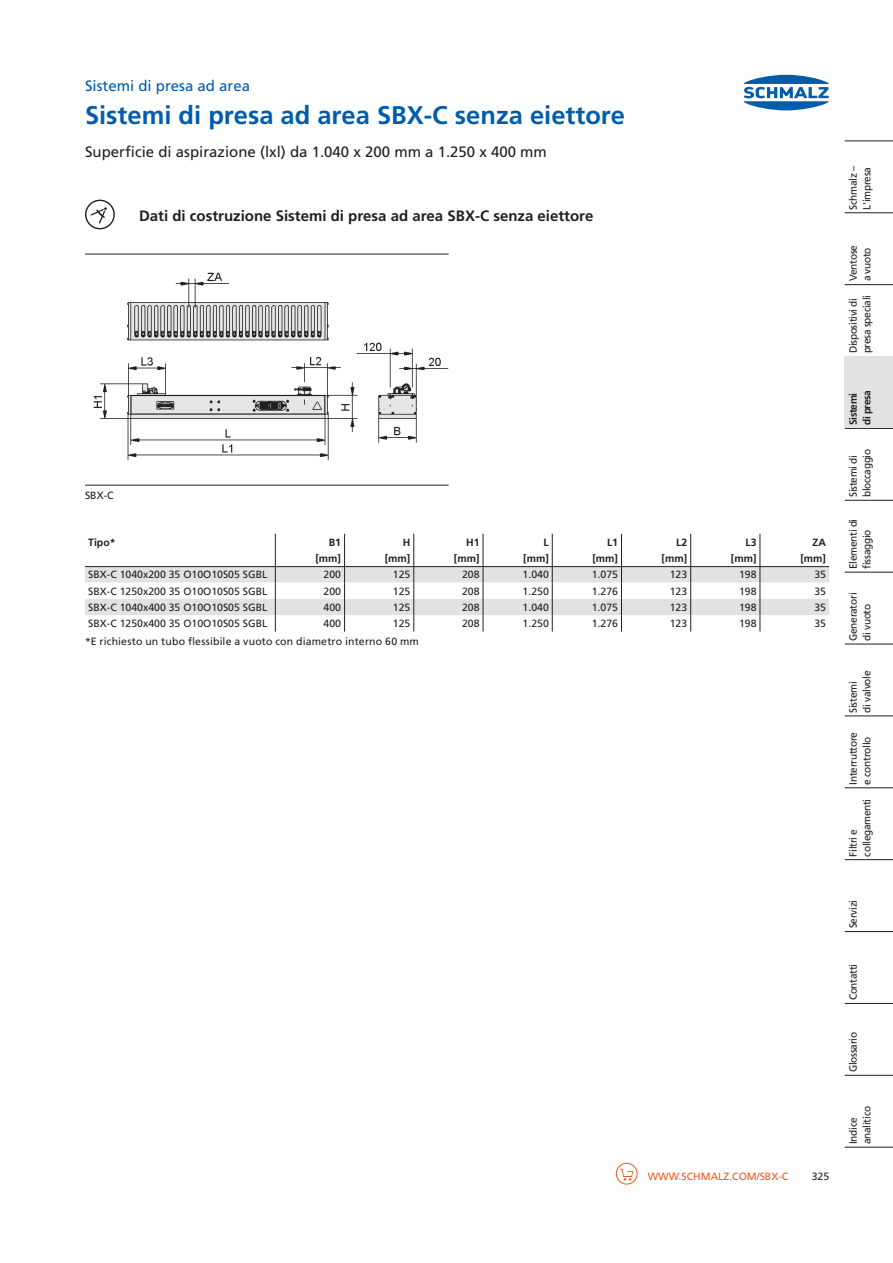
<style>
.page{position:relative;width:893px;height:1263px;background:#fff}
.page>*{position:absolute;margin:0;border:0;box-sizing:border-box;transform-origin:0 0}
.Produkt-Beschreibung{font:700 25.5px "Frutiger LT";color:#015dac}
.Produkt-Daten-Headli{font:700 15px "Frutiger LT";color:#231f20}
.Produkt-Beschreibung-2{font:15px "Frutiger LT";color:#231f20}
.Produkt-Beschreibung-3{font:15px "Frutiger LT";color:#015dac}
.Global-Taben-inaktiv{font:10.5px "Frutiger LT";letter-spacing:-.03em;color:#231f20;scale:.96 1}
.Data-Left-Horizontal{font:10.5px "Frutiger LT";color:#231f20}
.Data-Horizontal{font:10.5px "Frutiger LT";color:#231f20}
.AppendedText{font:10.5px "Frutiger LT";letter-spacing:.015em;color:#231f20}
.Header-Header{font:700 10.5px/16.5px "Frutiger LT";color:#231f20;text-align:right}
.Global-URL{font:10.5px "Frutiger LT";color:#f15921}
.Global-Taben-aktiv{font:700 10.5px "Frutiger LT";letter-spacing:-.03em;color:#231f20;scale:.96 1}
.Produkt-Bilduntersch{font:10.5px "Frutiger LT";color:#231f20}
.Header-Header-Left{font:700 10.5px "Frutiger LT";color:#231f20}
.Global-Pagina-R{font:10.5px "Frutiger LT";color:#231f20}
</style>
<div class="page">
<svg style="left:744px;top:75px;width:85px;height:35px"></svg>
<hr style="left:845px;top:141px;width:48px;height:1px;background:#231f20">
<hr style="left:845px;top:212px;width:48px;height:1px;background:#231f20">
<hr style="left:845px;top:284px;width:48px;height:1px;background:#231f20">
<hr style="left:845px;top:356px;width:48px;height:1px;background:#231f20">
<hr style="left:845px;top:428px;width:48px;height:1px;background:#231f20">
<hr style="left:845px;top:500px;width:48px;height:1px;background:#231f20">
<hr style="left:845px;top:572px;width:48px;height:1px;background:#231f20">
<hr style="left:845px;top:644px;width:48px;height:1px;background:#231f20">
<hr style="left:845px;top:716px;width:48px;height:1px;background:#231f20">
<hr style="left:845px;top:787px;width:48px;height:1px;background:#231f20">
<hr style="left:845px;top:859px;width:48px;height:1px;background:#231f20">
<hr style="left:845px;top:931px;width:48px;height:1px;background:#231f20">
<hr style="left:845px;top:1003px;width:48px;height:1px;background:#231f20">
<hr style="left:845px;top:1075px;width:48px;height:1px;background:#231f20">
<hr style="left:845px;top:1147px;width:48px;height:1px;background:#231f20">
<div style="left:845px;top:357px;width:48px;height:71px;background:#e1e2e4"></div>
<svg style="left:620px;top:1169px;width:13px;height:11px"></svg>
<div style="left:616px;top:1163px;width:21px;height:21px;border:1px solid #f15921;border-radius:50%"></div>
<div style="left:85px;top:200px;width:30px;height:29px;border:1px solid #231f20;border-radius:50%"></div>
<svg style="left:90px;top:207px;width:17px;height:17px"></svg>
<hr style="left:85px;top:254px;width:364px;height:1px;background:#231f20">
<hr style="left:85px;top:485px;width:364px;height:1px;background:#231f20">
<img style="left:93px;top:272px;width:356px;height:189px">
<hr style="left:275px;top:534px;width:1px;height:32px;background:#231f20">
<hr style="left:344px;top:534px;width:1px;height:32px;background:#231f20">
<hr style="left:414px;top:534px;width:1px;height:32px;background:#231f20">
<hr style="left:483px;top:534px;width:1px;height:32px;background:#231f20">
<hr style="left:552px;top:534px;width:1px;height:32px;background:#231f20">
<hr style="left:621px;top:534px;width:1px;height:32px;background:#231f20">
<hr style="left:690px;top:534px;width:1px;height:32px;background:#231f20">
<hr style="left:760px;top:534px;width:1px;height:32px;background:#231f20">
<hr style="left:85px;top:566px;width:190px;height:1px;background:#231f20">
<hr style="left:275px;top:566px;width:70px;height:1px;background:#231f20">
<hr style="left:345px;top:566px;width:69px;height:1px;background:#231f20">
<hr style="left:414px;top:566px;width:69px;height:1px;background:#231f20">
<hr style="left:483px;top:566px;width:69px;height:1px;background:#231f20">
<hr style="left:552px;top:566px;width:69px;height:1px;background:#231f20">
<hr style="left:621px;top:566px;width:70px;height:1px;background:#231f20">
<hr style="left:691px;top:566px;width:69px;height:1px;background:#231f20">
<hr style="left:760px;top:566px;width:69px;height:1px;background:#231f20">
<svg style="left:85px;top:567px;width:744px;height:65px"></svg>
<p class="Produkt-Beschreibung-3" style="left:85px;top:77px;width:167px">Sistemi di presa ad area</p>
<p class="Produkt-Beschreibung" style="left:85px;top:100px;width:541px">Sistemi di presa ad area SBX-C senza eiettore</p>
<p class="Produkt-Beschreibung-2" style="left:85px;top:143px;width:463px">Superficie di aspirazione (lxl) da 1.040 x 200 mm a 1.250 x 400 mm</p>
<p class="Produkt-Daten-Headli" style="left:139px;top:207px;width:456px">Dati di costruzione Sistemi di presa ad area SBX-C senza eiettore</p>
<p class="Produkt-Bilduntersch" style="left:85px;top:489px;width:30px">SBX-C</p>
<p class="Header-Header-Left" style="left:88px;top:536px;width:29px">Tipo*</p>
<p class="Header-Header" style="left:315px;top:534px;width:27px">B1 [mm]</p>
<p class="Header-Header" style="left:385px;top:534px;width:27px">H [mm]</p>
<p class="Header-Header" style="left:454px;top:534px;width:27px">H1 [mm]</p>
<p class="Header-Header" style="left:523px;top:534px;width:27px">L [mm]</p>
<p class="Header-Header" style="left:592px;top:534px;width:27px">L1 [mm]</p>
<p class="Header-Header" style="left:662px;top:534px;width:27px">L2 [mm]</p>
<p class="Header-Header" style="left:731px;top:534px;width:27px">L3 [mm]</p>
<p class="Header-Header" style="left:800px;top:534px;width:27px">ZA [mm]</p>
<p class="Data-Left-Horizontal" style="left:88px;top:568px;width:181px">SBX-C 1040x200 35 O10O10S05 SGBL</p>
<p class="Data-Horizontal" style="left:324px;top:568px;width:19px">200</p>
<p class="Data-Horizontal" style="left:393px;top:568px;width:19px">125</p>
<p class="Data-Horizontal" style="left:462px;top:568px;width:19px">208</p>
<p class="Data-Horizontal" style="left:523px;top:568px;width:28px">1.040</p>
<p class="Data-Horizontal" style="left:592px;top:568px;width:28px">1.075</p>
<p class="Data-Horizontal" style="left:670px;top:568px;width:19px">123</p>
<p class="Data-Horizontal" style="left:739px;top:568px;width:19px">198</p>
<p class="Data-Horizontal" style="left:814px;top:568px;width:13px">35</p>
<p class="Data-Left-Horizontal" style="left:88px;top:585px;width:181px">SBX-C 1250x200 35 O10O10S05 SGBL</p>
<p class="Data-Horizontal" style="left:324px;top:585px;width:19px">200</p>
<p class="Data-Horizontal" style="left:393px;top:585px;width:19px">125</p>
<p class="Data-Horizontal" style="left:462px;top:585px;width:19px">208</p>
<p class="Data-Horizontal" style="left:523px;top:585px;width:28px">1.250</p>
<p class="Data-Horizontal" style="left:592px;top:585px;width:28px">1.276</p>
<p class="Data-Horizontal" style="left:670px;top:585px;width:19px">123</p>
<p class="Data-Horizontal" style="left:739px;top:585px;width:19px">198</p>
<p class="Data-Horizontal" style="left:814px;top:585px;width:13px">35</p>
<p class="Data-Left-Horizontal" style="left:88px;top:601px;width:181px">SBX-C 1040x400 35 O10O10S05 SGBL</p>
<p class="Data-Horizontal" style="left:324px;top:601px;width:19px">400</p>
<p class="Data-Horizontal" style="left:393px;top:601px;width:19px">125</p>
<p class="Data-Horizontal" style="left:462px;top:601px;width:19px">208</p>
<p class="Data-Horizontal" style="left:523px;top:601px;width:28px">1.040</p>
<p class="Data-Horizontal" style="left:592px;top:601px;width:28px">1.075</p>
<p class="Data-Horizontal" style="left:670px;top:601px;width:19px">123</p>
<p class="Data-Horizontal" style="left:739px;top:601px;width:19px">198</p>
<p class="Data-Horizontal" style="left:814px;top:601px;width:13px">35</p>
<p class="Data-Left-Horizontal" style="left:88px;top:617px;width:181px">SBX-C 1250x400 35 O10O10S05 SGBL</p>
<p class="Data-Horizontal" style="left:324px;top:617px;width:19px">400</p>
<p class="Data-Horizontal" style="left:393px;top:617px;width:19px">125</p>
<p class="Data-Horizontal" style="left:462px;top:617px;width:19px">208</p>
<p class="Data-Horizontal" style="left:523px;top:617px;width:28px">1.250</p>
<p class="Data-Horizontal" style="left:592px;top:617px;width:28px">1.276</p>
<p class="Data-Horizontal" style="left:670px;top:617px;width:19px">123</p>
<p class="Data-Horizontal" style="left:739px;top:617px;width:19px">198</p>
<p class="Data-Horizontal" style="left:814px;top:617px;width:13px">35</p>
<p class="AppendedText" style="left:85px;top:635px;width:335px">*E richiesto un tubo flessibile a vuoto con diametro interno 60 mm</p>
<p class="Global-URL" style="left:648px;top:1170px;width:142px">WWW.SCHMALZ.COM/SBX-C</p>
<p class="Global-Pagina-R" style="left:812px;top:1170px;width:19px">325</p>
<p class="Global-Taben-inaktiv" style="left:847px;top:210px;width:47px;rotate:-90deg">Schmalz –</p>
<p class="Global-Taben-inaktiv" style="left:860px;top:210px;width:46px;rotate:-90deg">L'impresa</p>
<p class="Global-Taben-inaktiv" style="left:847px;top:281px;width:39px;rotate:-90deg">Ventose</p>
<p class="Global-Taben-inaktiv" style="left:860px;top:281px;width:37px;rotate:-90deg">a vuoto</p>
<p class="Global-Taben-inaktiv" style="left:847px;top:353px;width:59px;rotate:-90deg">Dispositivi di</p>
<p class="Global-Taben-inaktiv" style="left:860px;top:353px;width:62px;rotate:-90deg">presa speciali</p>
<p class="Global-Taben-aktiv" style="left:847px;top:425px;width:35px;rotate:-90deg">Sistemi</p>
<p class="Global-Taben-aktiv" style="left:860px;top:425px;width:38px;rotate:-90deg">di presa</p>
<p class="Global-Taben-inaktiv" style="left:847px;top:497px;width:45px;rotate:-90deg">Sistemi di</p>
<p class="Global-Taben-inaktiv" style="left:860px;top:497px;width:52px;rotate:-90deg">bloccaggio</p>
<p class="Global-Taben-inaktiv" style="left:847px;top:569px;width:54px;rotate:-90deg">Elementi di</p>
<p class="Global-Taben-inaktiv" style="left:860px;top:569px;width:42px;rotate:-90deg">fissaggio</p>
<p class="Global-Taben-inaktiv" style="left:847px;top:641px;width:52px;rotate:-90deg">Generatori</p>
<p class="Global-Taben-inaktiv" style="left:860px;top:641px;width:40px;rotate:-90deg">di vuoto</p>
<p class="Global-Taben-inaktiv" style="left:847px;top:713px;width:34px;rotate:-90deg">Sistemi</p>
<p class="Global-Taben-inaktiv" style="left:860px;top:713px;width:45px;rotate:-90deg">di valvole</p>
<p class="Global-Taben-inaktiv" style="left:847px;top:785px;width:56px;rotate:-90deg">Interruttore</p>
<p class="Global-Taben-inaktiv" style="left:860px;top:785px;width:51px;rotate:-90deg">e controllo</p>
<p class="Global-Taben-inaktiv" style="left:860px;top:856px;width:62px;rotate:-90deg">collegamenti</p>
<p class="Global-Taben-inaktiv" style="left:847px;top:856px;width:30px;rotate:-90deg">Filtri e</p>
<p class="Global-Taben-inaktiv" style="left:847px;top:928px;width:31px;rotate:-90deg">Servizi</p>
<p class="Global-Taben-inaktiv" style="left:847px;top:1000px;width:40px;rotate:-90deg">Contatti</p>
<p class="Global-Taben-inaktiv" style="left:847px;top:1072px;width:43px;rotate:-90deg">Glossario</p>
<p class="Global-Taben-inaktiv" style="left:847px;top:1144px;width:29px;rotate:-90deg">Indice</p>
<p class="Global-Taben-inaktiv" style="left:860px;top:1144px;width:41px;rotate:-90deg">analitico</p>
</div>
